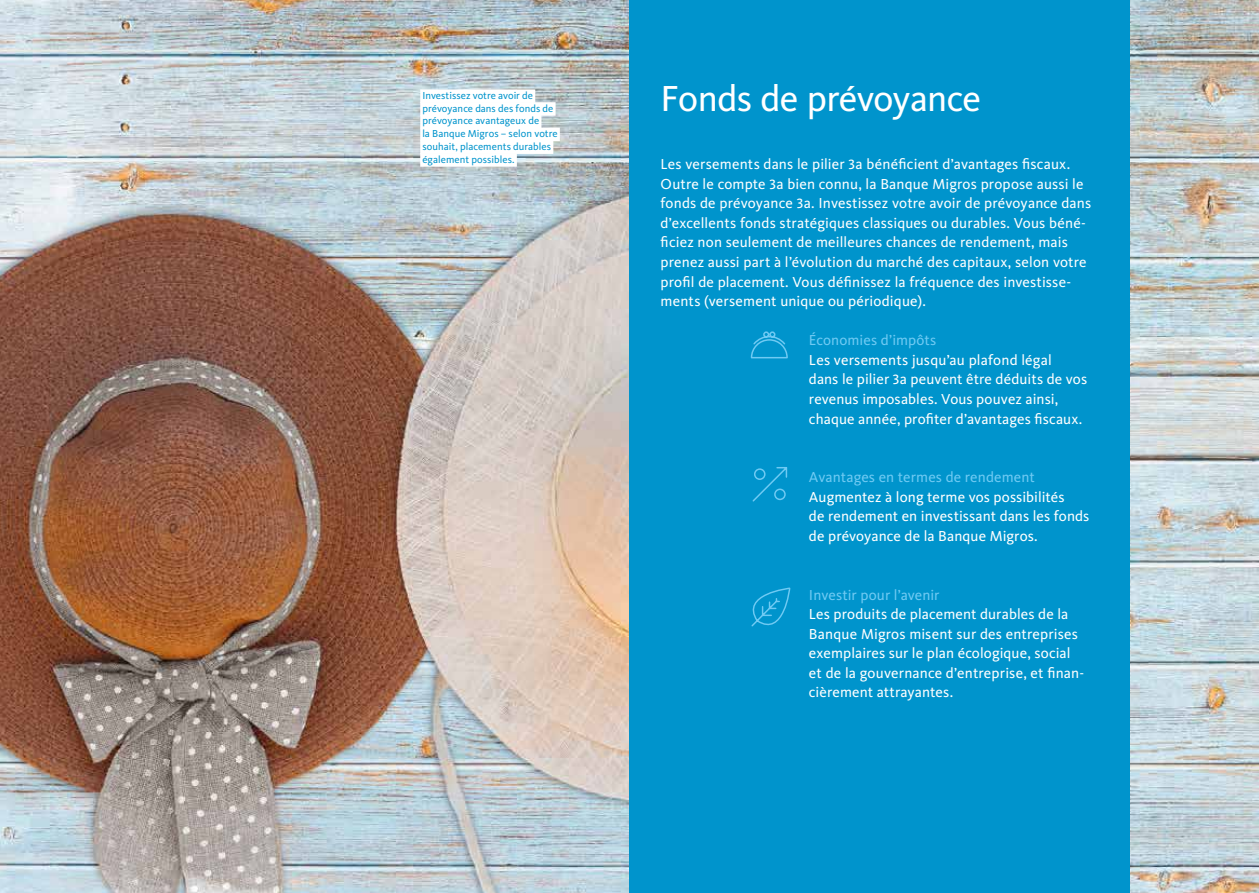
<style>
.page{position:relative;width:1259px;height:893px;background:#fff}
.page>*{position:absolute;margin:0;border:0;box-sizing:border-box;transform-origin:0 0}
.t1{font:37.5px "Migrosbank Kievit";letter-spacing:-.015em;color:#fff}
.t2{font:15px/19.5px "Migrosbank Kievit";letter-spacing:.01em;color:#fff}
.t3{font:15px "Migrosbank Kievit";letter-spacing:.01em;color:#6fcaf3}
.t4{font:10.5px/12.8px "Migrosbank Kievit";letter-spacing:.005em;color:#0094cc}
</style>
<div class="page">
<img style="left:0;top:0;width:1259px;height:893px">
<div style="left:629px;top:0;width:501px;height:893px;background:#0094cc"></div>
<svg style="left:752px;top:467px;width:36px;height:35px"></svg>
<svg style="left:750px;top:331px;width:38px;height:28px"></svg>
<div style="left:420px;top:89px;width:115px;height:14px;background:#fff"></div>
<div style="left:420px;top:102px;width:135px;height:14px;background:#fff"></div>
<div style="left:420px;top:115px;width:121px;height:13px;background:#fff"></div>
<div style="left:420px;top:128px;width:140px;height:13px;background:#fff"></div>
<div style="left:420px;top:140px;width:133px;height:14px;background:#fff"></div>
<div style="left:420px;top:153px;width:97px;height:14px;background:#fff"></div>
<svg style="left:751px;top:587px;width:40px;height:40px"></svg>
<p class="t4" style="left:422px;top:89px;width:137px">Investissez votre avoir de prévoyance dans des fonds de prévoyance avantageux de<br>la Banque Migros – selon votre souhait, placements durables également possibles.</p>
<h1 class="t1" style="left:660px;top:77px;width:322px">Fonds de prévoyance</h1>
<p class="t2" style="left:660px;top:155px;width:432px">Les versements dans le pilier 3a bénéficient d’avantages fiscaux.<br>Outre le compte 3a bien connu, la Banque Migros propose aussi le fonds de prévoyance 3a. Investissez votre avoir de prévoyance dans d’excellents fonds stratégiques classiques ou durables. Vous béné&shy;ficiez non seulement de meilleures chances de rendement, mais prenez aussi part à l’évolution du marché des capitaux, selon votre profil de placement. Vous définissez la fréquence des investisse&shy;ments (versement unique ou périodique).</p>
<p class="t3" style="left:809px;top:332px;width:129px">Économies d’impôts</p>
<p class="t2" style="left:809px;top:350px;width:280px">Les versements jusqu’au plafond légal<br>dans le pilier 3a peuvent être déduits de vos revenus imposables. Vous pouvez ainsi, chaque année, profiter d’avantages fiscaux.</p>
<p class="t3" style="left:809px;top:469px;width:227px">Avantages en termes de rendement</p>
<p class="t2" style="left:809px;top:487px;width:282px">Augmentez à long terme vos possibilités<br>de rendement en investissant dans les fonds de prévoyance de la Banque Migros.</p>
<p class="t3" style="left:809px;top:586px;width:132px">Investir pour l’avenir</p>
<p class="t2" style="left:809px;top:604px;width:277px">Les produits de placement durables de la Banque Migros misent sur des entreprises exemplaires sur le plan écologique, social et de la gouvernance d’entreprise, et finan&shy;cièrement attrayantes.</p>
</div>
